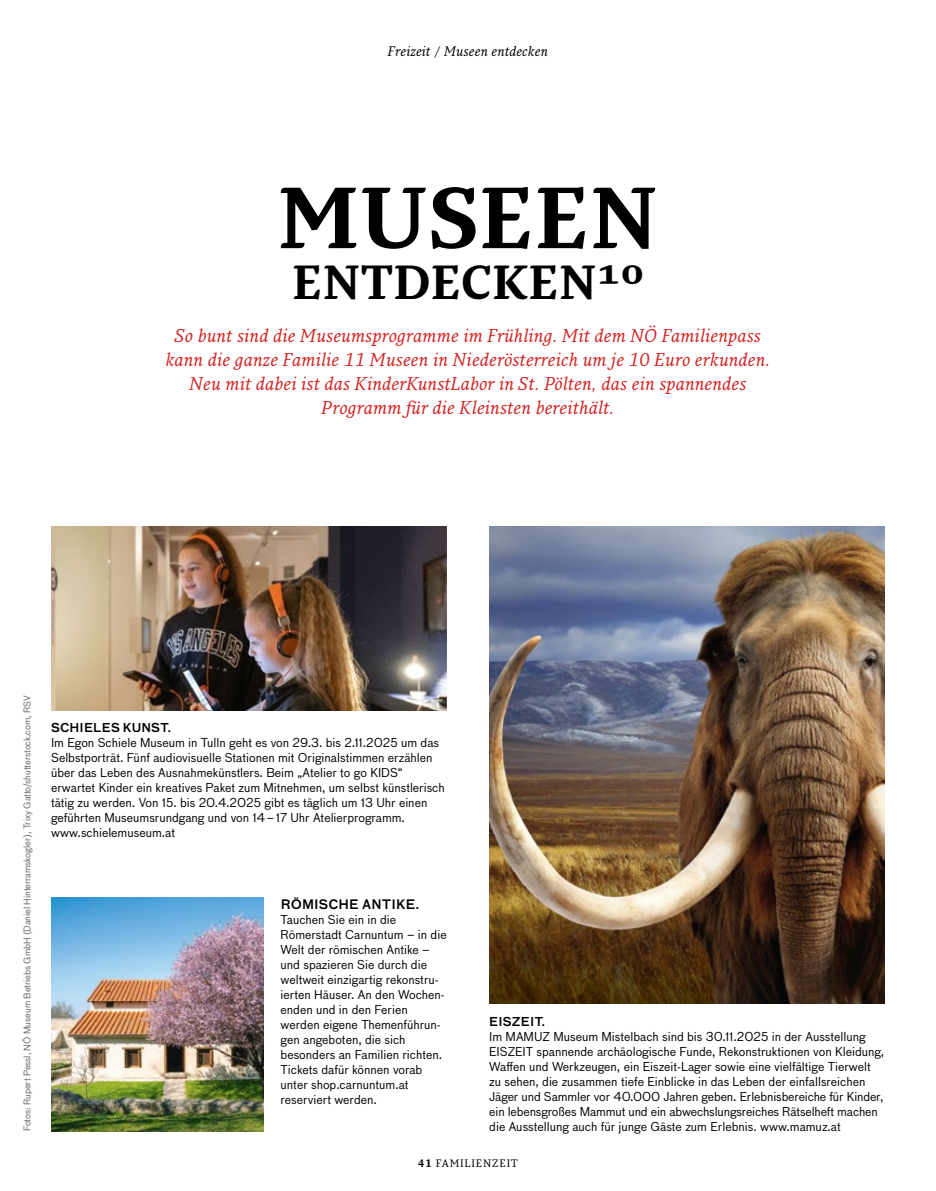
<style>
.page{position:relative;width:936px;height:1191px;background:#fff}
.page>*{position:absolute;margin:0;border:0;box-sizing:border-box;transform-origin:0 0}
.t1{font:700 84px "Fresco";color:#000}
.t2{font:700 46.5px "Fresco";color:#000}
.t3{font:italic 18px/24px "Fresco";color:#d22221;text-align:center}
.t4{font:italic 13.5px "Fresco";color:#000}
.t5{font:500 12.75px "Bau OT";letter-spacing:.01em;color:#000}
.t6{font:12px/15px "Bau OT";color:#000}
.t7{font:500 12px "Bau OT";letter-spacing:.01em;color:#000}
.t8{font:10.5px "Fresco";letter-spacing:.08em;color:#000}
.t9{font:9px "Bau OT";letter-spacing:-.01em;color:#626160}
.s1{font-weight:700}
</style>
<div class="page">
<img style="left:489px;top:526px;width:395px;height:477px">
<img style="left:51px;top:526px;width:395px;height:184px">
<img style="left:51px;top:897px;width:213px;height:234px">
<p class="t4" style="left:388px;top:43px;width:161px">Freizeit / Museen entdecken</p>
<h1 class="t1" style="left:277px;top:165px;width:383px">MUSEEN</h1>
<h2 class="t2" style="left:292px;top:253px;width:354px">ENTDECKEN10</h2>
<p class="t3" style="left:165px;top:323px;width:606px">So bunt sind die Museumsprogramme im Frühling. Mit dem NÖ Familienpass kann die ganze Familie 11 Museen in Niederösterreich um je 10 Euro erkunden.<br>Neu mit dabei ist das KinderKunstLabor in St. Pölten, das ein spannendes Programm für die Kleinsten bereithält.</p>
<p class="t9" style="left:21px;top:1131px;width:437px;rotate:-90deg">Fotos: Rupert Pessl, NÖ Museum Betriebs GmbH (Daniel Hinterramskogler), Trixy Gatto/shutterstock.com, RSV</p>
<p class="t7" style="left:51px;top:720px;width:122px">SCHIELES KUNST.</p>
<p class="t6" style="left:51px;top:735px;width:395px">Im Egon Schiele Museum in Tulln geht es von 29.3. bis 2.11.2025 um das Selbstporträt. Fünf audiovisuelle Stationen mit Originalstimmen erzählen über das Leben des Ausnahmekünstlers. Beim „Atelier to go KIDS“ erwartet Kinder ein kreatives Paket zum Mitnehmen, um selbst künstlerisch tätig zu werden. Von 15. bis 20.4.2025 gibt es täglich um 13 Uhr einen geführten Museumsrundgang und von 14–17 Uhr Atelierprogramm. www.schielemuseum.at</p>
<p class="t5" style="left:281px;top:895px;width:140px">RÖMISCHE ANTIKE.</p>
<p class="t6" style="left:280px;top:911px;width:168px">Tauchen Sie ein in die<br>Römerstadt Carnuntum – in die<br>Welt der römischen Antike – und spazieren Sie durch die weltweit einzigartig rekonstru&shy;ierten Häuser. An den Wochen&shy;enden und in den Ferien werden eigene Themenführun&shy;gen angeboten, die sich besonders an Familien richten.<br>Tickets dafür können vorab unter shop.carnuntum.at reserviert werden.</p>
<p class="t7" style="left:489px;top:1014px;width:58px">EISZEIT.</p>
<p class="t6" style="left:489px;top:1029px;width:396px">Im MAMUZ Museum Mistelbach sind bis 30.11.2025 in der Ausstellung EISZEIT spannende archäologische Funde, Rekonstruktionen von Kleidung, Waffen und Werkzeugen, ein Eiszeit-Lager sowie eine vielfältige Tierwelt zu sehen, die zusammen tiefe Einblicke in das Leben der einfallsreichen Jäger und Sammler vor 40.000 Jahren geben. Erlebnisbereiche für Kinder, ein lebensgroßes Mammut und ein abwechslungsreiches Rätselheft machen die Ausstellung auch für junge Gäste zum Erlebnis. www.mamuz.at</p>
<p class="t8" style="left:418px;top:1157px;width:101px"><span class="s1">41</span> FAMILIENZEIT</p>
</div>
